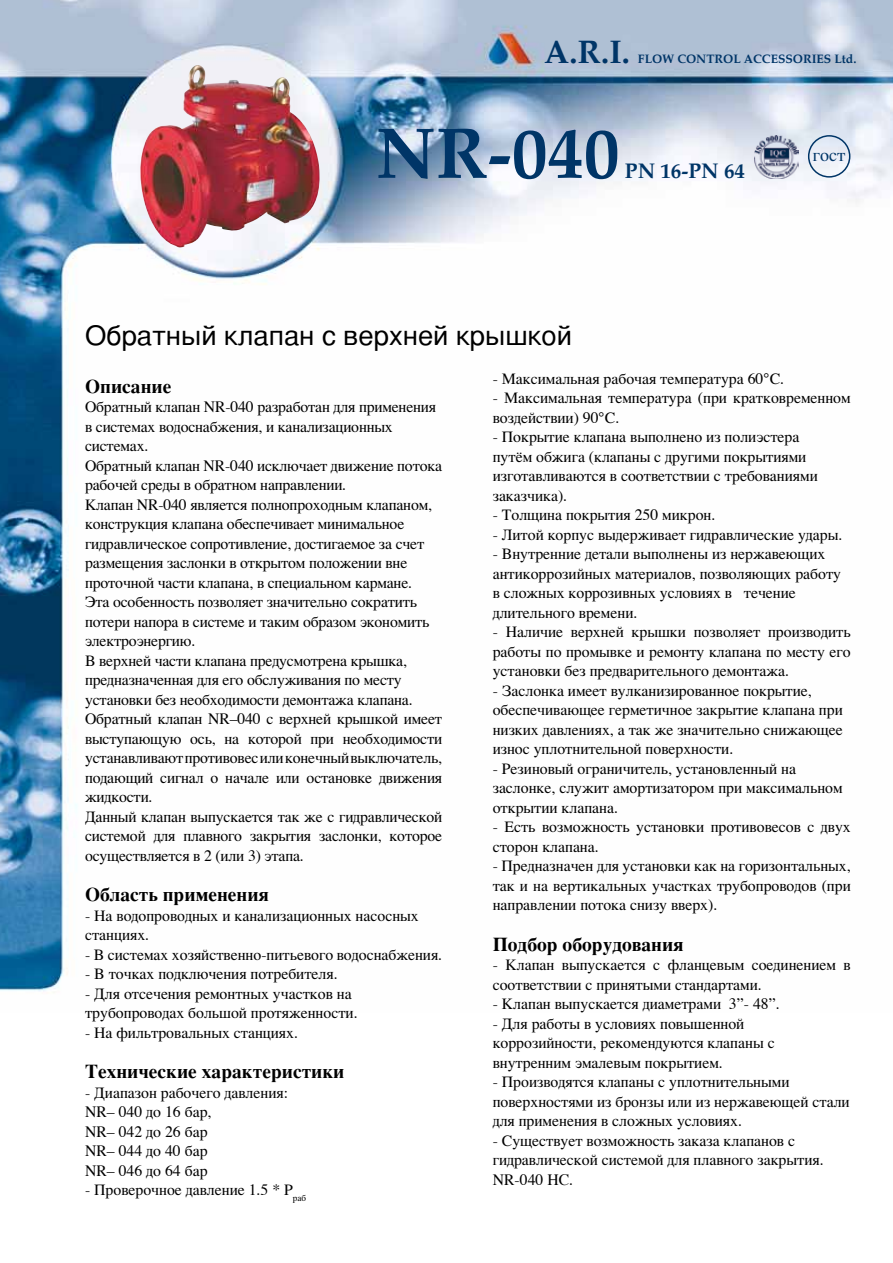
<style>
.page{position:relative;width:893px;height:1263px;background:#fff}
.page>*{position:absolute;margin:0;border:0;box-sizing:border-box;transform-origin:0 0}
.t1{font:700 72px "Palatino";color:#003567}
.t2{font:700 32.4px "Palatino";color:#003567}
.t3{font:27px "Helvetica";color:#000}
.t4{font:700 21px "Palatino";color:#003567}
.t5{font:700 19.5px "Times";color:#000}
.t6{font:18px "Times";color:#003567}
.t7{font:15.75px/19.5px "Times";color:#000}
.t8{font:700 12.15px "Palatino";color:#003567}
.t9{font:9.15px "Times";color:#000}
</style>
<div class="page">
<img style="left:0;top:0;width:893px;height:993px">
<div style="left:808px;top:135px;width:42px;height:43px;border:2px solid #003567;border-radius:50%"></div>
<img style="left:755px;top:135px;width:43px;height:43px">
<img style="left:134px;top:65px;width:191px;height:183px">
<h2 class="t2" style="left:544px;top:32px;width:87px">A R. .I.</h2>
<p class="t8" style="left:638px;top:51px;width:220px">FLOW CONTROL ACCESSORIES Ltd.</p>
<h1 class="t1" style="left:376px;top:109px;width:245px">NR-040</h1>
<h3 class="t4" style="left:625px;top:158px;width:122px">PN 16-PN 64</h3>
<p class="t6" style="left:813px;top:138px;width:34px">гост</p>
<h3 class="t3" style="left:85px;top:312px;width:488px">Обратный клапан с верхней крышкой</h3>
<p class="t5" style="left:85px;top:367px;width:88px">Описание</p>
<p class="t7" style="left:85px;top:396px;width:353px">Обратный клапан NR-040 разработан для применения</p>
<p class="t7" style="left:85px;top:415px;width:309px">в системах водоснабжения и, канализационных</p>
<p class="t7" style="left:85px;top:435px;width:65px">системах.</p>
<p class="t7" style="left:85px;top:454px;width:359px">Обратный клапан NR-040 исключает движение потока</p>
<p class="t7" style="left:85px;top:474px;width:263px">рабочей среды в обратном направлении.</p>
<p class="t7" style="left:85px;top:493px;width:349px">Клапан NR-040 является полнопроходным клапаном,</p>
<p class="t7" style="left:85px;top:513px;width:321px">конструкция клапана обеспечивает минимальное</p>
<p class="t7" style="left:85px;top:532px;width:341px">гидравлическое сопротивление, достигаемое за счет</p>
<p class="t7" style="left:85px;top:552px;width:324px">размещения заслонки в открытом положении вне</p>
<p class="t7" style="left:85px;top:571px;width:329px">проточной части клапана в, специальном кармане.</p>
<p class="t7" style="left:85px;top:591px;width:334px">Эта особенность позволяет значительно сократить</p>
<p class="t7" style="left:85px;top:610px;width:346px">потери напора в системе и таким образом экономить</p>
<p class="t7" style="left:85px;top:630px;width:112px">электроэнергию.</p>
<p class="t7" style="left:85px;top:649px;width:323px">В верхней части клапана предусмотрена крышка,</p>
<p class="t7" style="left:85px;top:669px;width:318px">предназначенная для его обслуживания по месту</p>
<p class="t7" style="left:85px;top:688px;width:329px">установки без необходимости демонтажа клапана.</p>
<p class="t7" style="left:85px;top:708px;width:359px">Обратный клапан NR–040 с верхней крышкой имеет</p>
<p class="t7" style="left:343px;top:727px;width:101px">необходимости</p>
<p class="t7" style="left:493px;top:367px;width:293px">- Максимальная рабочая температура 60°С.</p>
<p class="t7" style="left:493px;top:387px;width:360px">- Максимальная температура (при кратковременном воздействии) 90°С.</p>
<p class="t7" style="left:493px;top:426px;width:327px">- Покрытие клапана выполнено из полиэстера путём обжига (клапаны с другими покрытиями изготавливаются в соответствии с требованиями заказчика .(</p>
<p class="t7" style="left:493px;top:504px;width:224px">- Толщина покрытия 250 микрон.</p>
<p class="t7" style="left:493px;top:523px;width:351px">- Литой корпус выдерживает гидравлические удары.</p>
<p class="t7" style="left:493px;top:543px;width:334px">- Внутренние детали выполнены из нержавеющих</p>
<p class="t7" style="left:493px;top:562px;width:350px">антикоррозийных материалов, позволяющих работу</p>
<p class="t7" style="left:744px;top:582px;width:54px">течение</p>
<p class="t7" style="left:493px;top:582px;width:241px">в сложных коррозивных условиях в длительного времени.</p>
<p class="t7" style="left:506px;top:621px;width:59px">Наличие</p>
<p class="t7" style="left:571px;top:621px;width:54px">верхней</p>
<p class="t7" style="left:632px;top:621px;width:56px">крышки</p>
<p class="t7" style="left:694px;top:621px;width:68px">позволяет</p>
<p class="t7" style="left:768px;top:621px;width:84px">производить</p>
<p class="t7" style="left:493px;top:621px;width:360px">-<br>работы по промывке и ремонту клапана по месту его установки без предварительного демонтажа.</p>
<p class="t7" style="left:493px;top:679px;width:352px">- Заслонка имеет вулканизированное покрытие, обеспечивающее герметичное закрытие клапана при низких давлениях а, так же значительно снижающее износ уплотнительной поверхности.</p>
<p class="t7" style="left:493px;top:757px;width:351px">- Резиновый ограничитель, установленный на заслонке, служит амортизатором при максимальном открытии клапана.</p>
<p class="t7" style="left:493px;top:816px;width:360px">- Есть возможность установки противовесов с двух сторон клапана.</p>
<p class="t7" style="left:493px;top:855px;width:360px;text-align:justify">- Предназначен для установки как на горизонтальных, так и на вертикальных участках трубопроводов (при направлении потока снизу вверх .(</p>
<p class="t5" style="left:493px;top:925px;width:193px">Подбор оборудования</p>
<p class="t7" style="left:844px;top:954px;width:9px">в</p>
<p class="t7" style="left:248px;top:727px;width:55px">которой</p>
<p class="t7" style="left:85px;top:727px;width:98px">выступающую</p>
<p class="t7" style="left:85px;top:747px;width:359px">устанавливаютпротивовесиликонечныйвыключатель,</p>
<p class="t7" style="left:85px;top:766px;width:359px">подающий сигнал о начале или остановке движения</p>
<p class="t7" style="left:85px;top:786px;width:69px">жидкости.</p>
<p class="t7" style="left:85px;top:805px;width:359px">Данный клапан выпускается так же с гидравлической</p>
<p class="t7" style="left:390px;top:825px;width:54px">которое</p>
<p class="t7" style="left:190px;top:727px;width:27px">ось,</p>
<p class="t7" style="left:225px;top:727px;width:16px">на</p>
<p class="t7" style="left:311px;top:727px;width:25px">при</p>
<p class="t7" style="left:85px;top:825px;width:220px">системой<br>осуществляется 2в (или 3) этапа.</p>
<p class="t5" style="left:85px;top:876px;width:186px">Область применения</p>
<p class="t7" style="left:85px;top:904px;width:359px">- На водопроводных и канализационных насосных станциях.<br>В- системах хозяйственно-питьевого водоснабжения.<br>В- точках подключения потребителя.</p>
<p class="t7" style="left:85px;top:982px;width:274px">- Для отсечения ремонтных участков на трубопроводах большой протяженности.</p>
<p class="t7" style="left:85px;top:1021px;width:214px">- На фильтровальных станциях.</p>
<p class="t5" style="left:85px;top:1053px;width:261px">Технические характеристики</p>
<p class="t7" style="left:85px;top:1081px;width:205px">- Диапазон рабочего давления:<br>NR– 040 до 16 бар,<br>NR– 042 до 26 бар<br>NR– 044 до 40 бар<br>NR– 046 до 64 бар</p>
<p class="t9" style="left:284px;top:1189px;width:24px"><sup>Р</sup>раб</p>
<p class="t7" style="left:183px;top:825px;width:60px">плавного</p>
<p class="t7" style="left:250px;top:825px;width:63px">закрытия</p>
<p class="t7" style="left:319px;top:825px;width:64px">заслонки,</p>
<p class="t7" style="left:154px;top:825px;width:23px">для</p>
<p class="t7" style="left:668px;top:954px;width:78px">фланцевым</p>
<p class="t7" style="left:505px;top:954px;width:50px">Клапан</p>
<p class="t7" style="left:562px;top:954px;width:85px">выпускается</p>
<p class="t7" style="left:653px;top:954px;width:8px">с</p>
<p class="t7" style="left:752px;top:954px;width:86px">соединением</p>
<p class="t7" style="left:493px;top:954px;width:7px">-</p>
<p class="t7" style="left:493px;top:973px;width:271px">соответствии с принятыми стандартами.</p>
<p class="t7" style="left:729px;top:993px;width:52px">-“3 4 8 .“</p>
<p class="t7" style="left:493px;top:993px;width:230px">- Клапан выпускается диаметрами</p>
<p class="t7" style="left:493px;top:1012px;width:283px">- Для работы в условиях повышенной коррозийности, рекомендуются клапаны с внутренним эмалевым покрытием.</p>
<p class="t7" style="left:493px;top:1071px;width:358px">- Производятся клапаны с уплотнительными поверхностями из бронзы или из нержавеющей стали для применения в сложных условиях.</p>
<p class="t7" style="left:493px;top:1129px;width:332px">- Существует возможность заказа клапанов с гидравлической системой для плавного закрытия.<br>NR-040 HC.</p>
<p class="t7" style="left:85px;top:1179px;width:197px">- Проверочное давление 1.5 *</p>
</div>
